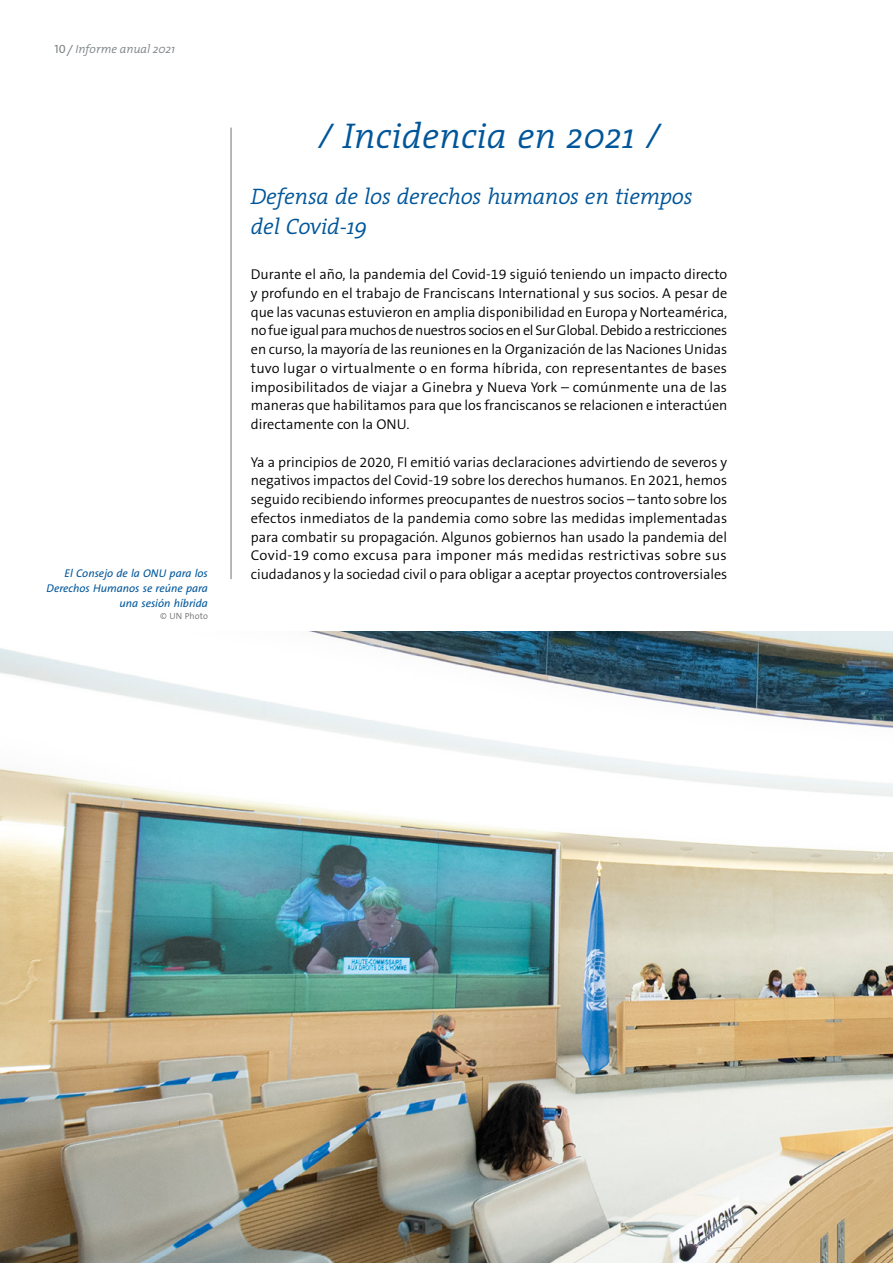
<style>
.page{position:relative;width:893px;height:1263px;background:#fff}
.page>*{position:absolute;margin:0;border:0;box-sizing:border-box;transform-origin:0 0}
.fi_17_head{font:italic 300 36px "The Serif";color:#00569a}
.fi_17_head-2{font:italic 300 22.5px/30px "The Serif";letter-spacing:-.01em;color:#00569a}
.fi_17_fließtext_neu{font:300 14.25px/18.8px "The Sans B W4";color:#000;text-align:justify}
.t1{font:italic 300 12px "The Mix";color:#7d8386}
.bildnachweis_links_n{font:italic 11.25px/15px "The Sans";color:#00569a;text-align:right}
.bildnachweis_links_n-2{font:300 9px "The Sans";color:#706f6f}
.s1{font-family:"The Sans Caps";font-weight:400;font-style:normal}
.s2{font-size:16.5px}
</style>
<div class="page">
<hr style="left:230px;top:128px;width:2px;height:451px;background:#7d8386">
<img style="left:0;top:631px;width:893px;height:632px">
<p class="t1" style="left:54px;top:39px;width:122px"><span class="s1">10</span><span class="s2">/</span> Informe anual 2021</p>
<p class="fi_17_head" style="left:318px;top:106px;width:344px">/ Incidencia en 2021 /</p>
<p class="fi_17_head-2" style="left:251px;top:181px;width:443px">Defensa de los derechos humanos en tiempos del Covid-19</p>
<p class="fi_17_fließtext_neu" style="left:251px;top:265px;width:478px">Durante el año, la pandemia del Covid-19 siguió teniendo un impacto directo y profundo en el trabajo de Franciscans International y sus socios. A pesar de que las vacunas estuvieron en amplia disponibilidad en Europa y Norteamérica, no fue igual para muchos de nuestros socios en el Sur Global. Debido a restricciones en curso, la mayoría de las reuniones en la Organización de las Naciones Unidas tuvo lugar o virtualmente o en forma híbrida, con representantes de bases imposibilitados de viajar a Ginebra y Nueva York – comúnmente una de las maneras que habilitamos para que los franciscanos se relacionen e interactúen directamente con la ONU.</p>
<p class="fi_17_fließtext_neu" style="left:251px;top:452px;width:478px">Ya a principios de 2020, FI emitió varias declaraciones advirtiendo de severos y negativos impactos del Covid-19 sobre los derechos humanos. En 2021, hemos seguido recibiendo informes preocupantes de nuestros socios – tanto sobre los efectos inmediatos de la pandemia como sobre las medidas implementadas para combatir su propagación. Algunos gobiernos han usado la pandemia del Covid-19 como excusa para imponer más medidas restrictivas sobre sus</p>
<p class="bildnachweis_links_n" style="left:65px;top:566px;width:145px">El Consejo de la ONU para los</p>
<p class="fi_17_fließtext_neu" style="left:251px;top:565px;width:478px">ciudadanos y la sociedad civil o para obligar a aceptar proyectos controversiales</p>
<p class="bildnachweis_links_n" style="left:47px;top:581px;width:163px">Derechos Humanos se reúne para una sesión híbrida</p>
<p class="bildnachweis_links_n-2" style="left:160px;top:609px;width:49px">© UN Photo</p>
</div>
